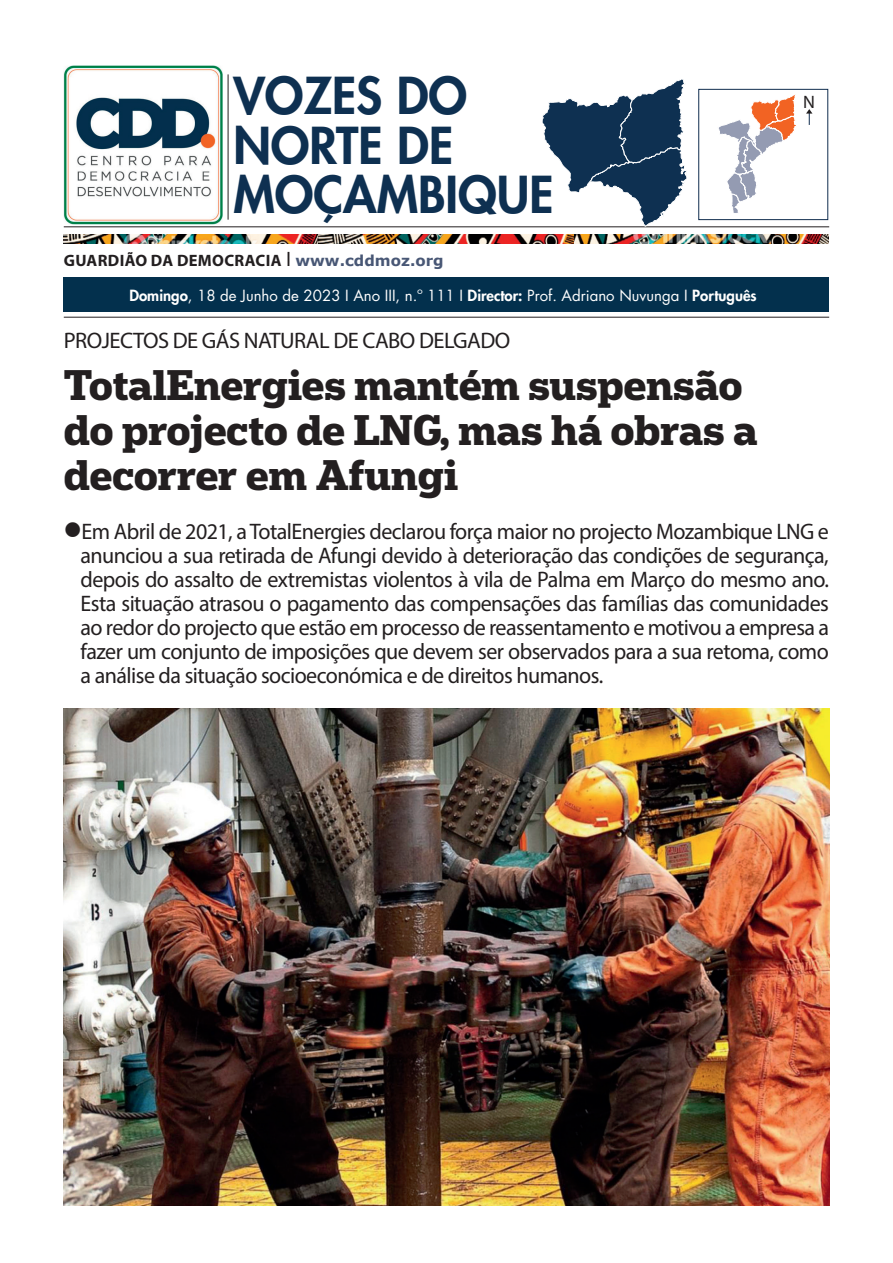
<style>
.page{position:relative;width:893px;height:1263px;background:#fff}
.page>*{position:absolute;margin:0;border:0;box-sizing:border-box;transform-origin:0 0}
.t1{font:800 49.5px/49.5px "Futura LT";color:#0e3051}
.t2{font:700 40.5px/45px "Popular";color:#231f20}
.t3{font:22.5px/24px "Myriad Pro";letter-spacing:-.025em;color:#231f20;text-align:justify}
.t4{font:18px "Myriad Pro";color:#231f20}
.t5{font:700 16.5px "Myriad Pro";letter-spacing:.02em;color:#231f20}
.t6{font:15px "Futura LT";color:#fff}
.s1{font-weight:400;font-size:20.85px}
.s2{font-family:"Verdana";font-size:15px;color:#485775}
.s3{font-weight:800}
</style>
<div class="page">
<svg style="left:718px;top:94px;width:78px;height:119px"></svg>
<hr style="left:64px;top:317px;width:765px;height:1px;background:#231f20">
<hr style="left:64px;top:227px;width:765px;height:1px;background:#231f20">
<hr style="left:228px;top:74px;width:1px;height:146px;background:#231f20">
<img style="left:64px;top:65px;width:159px;height:159px">
<svg style="left:541px;top:79px;width:146px;height:148px"></svg>
<div style="left:698px;top:89px;width:130px;height:131px;border:1px solid #102d4e"></div>
<svg style="left:806px;top:109px;width:6px;height:16px"></svg>
<img style="left:64px;top:234px;width:254px;height:9px">
<img style="left:318px;top:234px;width:256px;height:9px">
<img style="left:574px;top:234px;width:254px;height:9px">
<div style="left:64px;top:277px;width:765px;height:35px;background:#03304d"></div>
<img style="left:64px;top:708px;width:765px;height:497px">
<h1 class="t1" style="left:233px;top:70px;width:322px">VOZES DO<br>NORTE DE<br>MOÇAMBIQUE</h1>
<p class="t5" style="left:64px;top:250px;width:381px">GUARDIÃO DA DEMOCRACIA <span class="s1">I</span> <span class="s2">www.cddmoz.org</span></p>
<p class="t6" style="left:129px;top:286px;width:629px"><span class="s3">Domingo</span>, 18 de Junho de 2023 I Ano III, n.º 111 I <span class="s3">Director:</span> Prof. Adriano Nuvunga I <span class="s3">Português</span></p>
<p class="t3" style="left:64px;top:328px;width:448px">PROJECTOS DE GÁS NATURAL DE CABO DELGADO</p>
<h2 class="t2" style="left:64px;top:361px;width:695px">TotalEnergies mantém suspensão do projecto de LNG, mas há obras a decorrer em Afungi</h2>
<p class="t4" style="left:803px;top:91px;width:13px">N</p>
<p class="t3" style="left:81px;top:519px;width:750px;text-indent:-17px">●Em Abril de 2021, a TotalEnergies declarou força maior no projecto Mozambique LNG e anunciou a sua retirada de Afungi devido à deterioração das condições de segurança, depois do assalto de extremistas violentos à vila de Palma em Março do mesmo ano.<br>Esta situação atrasou o pagamento das compensações das famílias das comunidades ao redor do projecto que estão em processo de reassentamento e motivou a empresa a fazer um conjunto de imposições que devem ser observados para a sua retoma, como a análise da situação socioeconómica e de direitos humanos.</p>
</div>
